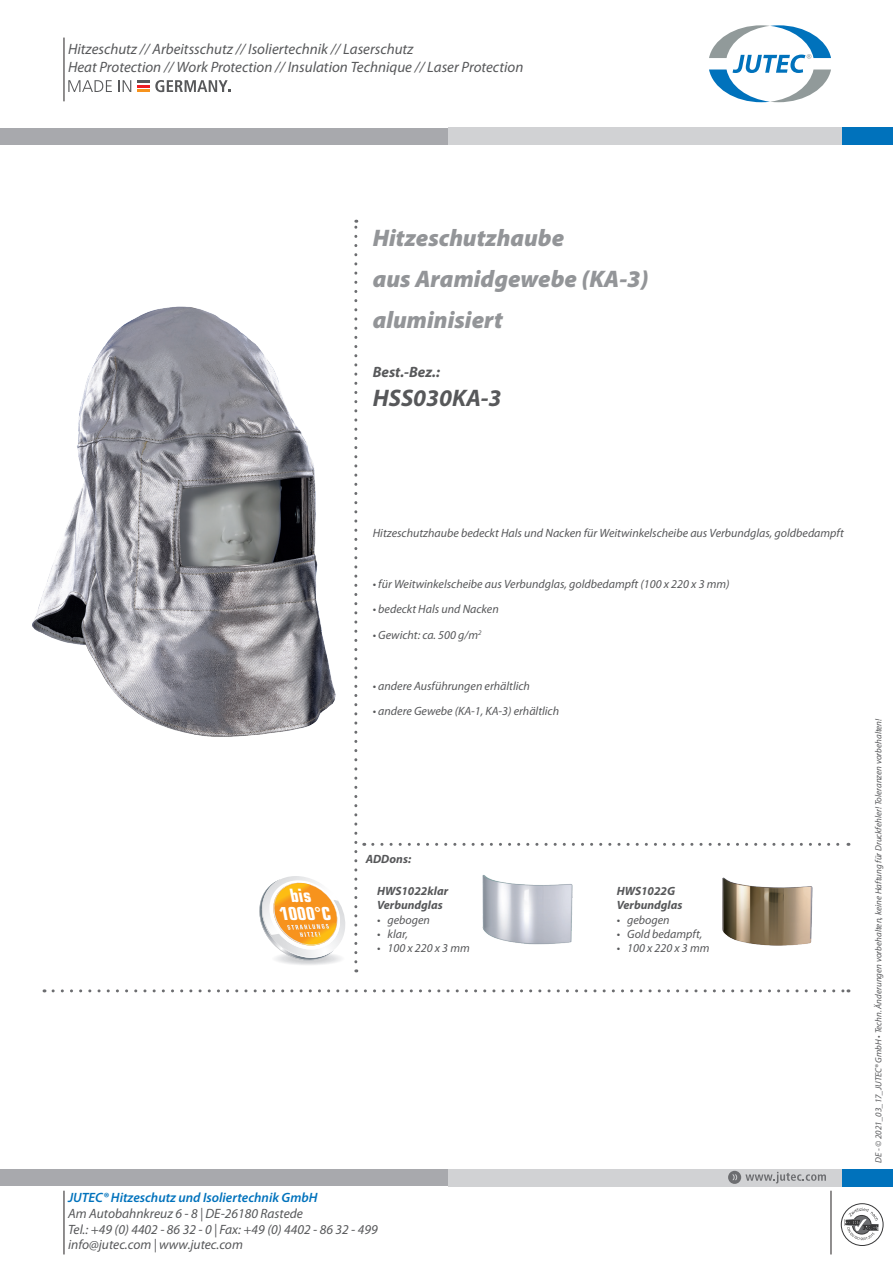
<style>
.page{position:relative;width:893px;height:1263px;background:#fff}
.page>*{position:absolute;margin:0;border:0;box-sizing:border-box;transform-origin:0 0}
.t1{font:italic 900 24px/40.8px "Myriad Pro";color:#939598}
.t2{font:italic 700 24px "Myriad Pro";color:#57585a}
.t3{font:italic 700 condensed 18.45px "Eurostile";color:#fff}
.t4{font:italic 700 condensed 18px "Eurostile";color:#fff}
.t5{font:italic 15px/18px "Myriad Pro";color:#57585a}
.t6{font:italic 700 15px "Myriad Pro";color:#57585a}
.t7{font:italic 13.5px/15.8px "Myriad Pro";color:#57585a}
.t8{font:italic 600 13.5px "Myriad Pro";color:#0072bc}
.t9{font:italic 12px "Myriad Pro";color:#57585a}
.t10{font:italic 700 12px/14.4px "Myriad Pro";color:#57585a}
.t11{font:italic 9px "Myriad Pro";color:#57585a}
</style>
<div class="page">
<hr style="left:64px;top:1191px;width:1px;height:63px;background:#231f20">
<div style="left:0;top:1169px;width:893px;height:17px;background:#a8a9ad"></div>
<div style="left:448px;top:1169px;width:403px;height:17px;background:#d1d2d4"></div>
<div style="left:843px;top:1169px;width:50px;height:17px;background:#0072bc"></div>
<svg style="left:728px;top:1171px;width:98px;height:13px"></svg>
<div style="left:0;top:128px;width:893px;height:17px;background:#a8a9ad"></div>
<div style="left:448px;top:128px;width:403px;height:17px;background:#d1d2d4"></div>
<div style="left:843px;top:128px;width:50px;height:17px;background:#0072bc"></div>
<svg style="left:709px;top:25px;width:122px;height:77px"></svg>
<hr style="left:64px;top:38px;width:1px;height:63px;background:#231f20">
<svg style="left:68px;top:80px;width:44px;height:12px"></svg>
<svg style="left:119px;top:80px;width:12px;height:12px"></svg>
<svg style="left:138px;top:80px;width:93px;height:12px"></svg>
<hr style="left:831px;top:1191px;width:1px;height:63px;background:#231f20">
<svg style="left:841px;top:1204px;width:42px;height:41px"></svg>
<div style="left:841px;top:1203px;width:42px;height:43px;border:1px solid #383839;border-radius:50%"></div>
<svg style="left:844px;top:1208px;width:35px;height:32px"></svg>
<svg style="left:53px;top:989px;width:796px;height:3px"></svg>
<svg style="left:354px;top:220px;width:3px;height:742px"></svg>
<svg style="left:259px;top:876px;width:85px;height:89px"></svg>
<svg style="left:373px;top:843px;width:476px;height:3px"></svg>
<img style="left:482px;top:875px;width:91px;height:70px">
<img style="left:722px;top:877px;width:91px;height:69px">
<img style="left:32px;top:230px;width:324px;height:606px">
<p class="t5" style="left:68px;top:40px;width:457px">Hitzeschutz // Arbeitsschutz // Isoliertechnik // Laserschutz<br>Heat Protection // Work Protection // Insulation Technique // Laser Protection</p>
<h1 class="t1" style="left:373px;top:217px;width:277px">Hitzeschutzhaube<br>aus Aramidgewebe (KA-3) aluminisiert</h1>
<p class="t6" style="left:373px;top:362px;width:69px">Best.-Bez.:</p>
<h1 class="t2" style="left:373px;top:382px;width:130px">HSS030KA-3</h1>
<p class="t9" style="left:373px;top:525px;width:472px">Hitzeschutzhaube bedeckt Hals und Nacken für Weitwinkelscheibe aus Verbundglas, goldbedampft</p>
<p class="t9" style="left:373px;top:576px;width:358px">• für Weitwinkelscheibe aus Verbundglas, goldbedampft (100 x 220 x 3 mm)</p>
<p class="t9" style="left:373px;top:602px;width:127px">• bedeckt Hals und Nacken</p>
<p class="t9" style="left:373px;top:627px;width:110px">• Gewicht: ca. 500 g/m<sup>2</sup></p>
<p class="t9" style="left:373px;top:678px;width:159px">• andere Ausführungen erhältlich</p>
<p class="t9" style="left:373px;top:704px;width:188px">• andere Gewebe (KA-1, KA-3) erhältlich</p>
<h2 class="t3" style="left:292px;top:885px;width:26px">bis</h2>
<h3 class="t4" style="left:281px;top:902px;width:57px">1000°C</h3>
<p class="t10" style="left:366px;top:851px;width:47px">ADDons:</p>
<p class="t10" style="left:377px;top:883px;width:73px">HWS1022klar<br>Verbundglas</p>
<p class="t9" style="left:377px;top:912px;width:54px">• gebogen</p>
<p class="t9" style="left:377px;top:927px;width:32px">• klar,</p>
<p class="t9" style="left:377px;top:941px;width:94px">• 100 x 220 x 3 mm</p>
<p class="t10" style="left:617px;top:883px;width:67px">HWS1022G<br>Verbundglas</p>
<p class="t9" style="left:617px;top:912px;width:54px">• gebogen</p>
<p class="t9" style="left:617px;top:927px;width:87px">• Gold bedampft,</p>
<p class="t9" style="left:617px;top:941px;width:94px">• 100 x 220 x 3 mm</p>
<p class="t8" style="left:68px;top:1189px;width:251px">JUTEC® Hitzeschutz und Isoliertechnik GmbH</p>
<p class="t7" style="left:68px;top:1205px;width:311px">Am Autobahnkreuz 6 - 8 | DE-26180 Rastede<br>Tel.: +49 (0) 4402 - 86 32 - 0 | Fax: +49 (0) 4402 - 86 32 - 499 info@jutec.com | www.jutec.com</p>
<p class="t11" style="left:873px;top:1163px;width:446px;rotate:-90deg">DE - © 2021_03_17_JUTEC® GmbH • Techn. Änderungen vorbehalten, keine Haftung für Druckfehler! Toleranzen vorbehalten!</p>
</div>
